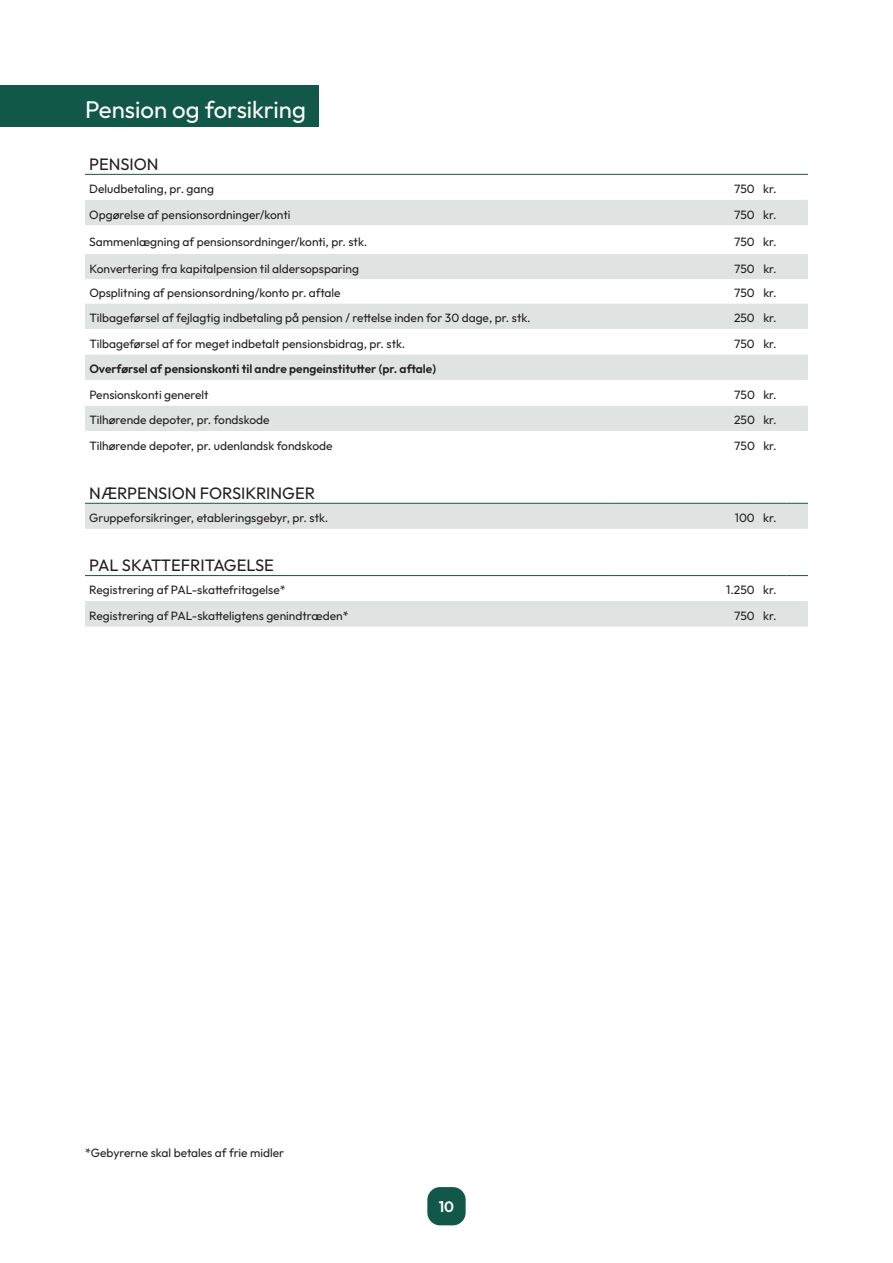
<style>
.page{position:relative;width:893px;height:1263px;background:#fff}
.page>*{position:absolute;margin:0;border:0;box-sizing:border-box;transform-origin:0 0}
.t1{font:24px "Outfit";color:#fff}
.t2{font:16.5px "Outfit";color:#231f20}
.t3{font:600 15px "Outfit";color:#fff}
.t4{font:12px "Outfit";color:#231f20}
.t5{font:600 12px "Outfit";color:#231f20}
</style>
<div class="page">
<div style="left:85px;top:503px;width:723px;height:26px;background:#dfe4e2"></div>
<div style="left:85px;top:601px;width:723px;height:26px;background:#dfe4e2"></div>
<hr style="left:85px;top:575px;width:525px;height:1px;background:#115848">
<hr style="left:610px;top:575px;width:149px;height:1px;background:#115848">
<svg style="left:759px;top:575px;width:49px;height:1px"></svg>
<div style="left:85px;top:200px;width:723px;height:25px;background:#dfe4e2"></div>
<svg style="left:85px;top:254px;width:723px;height:177px;fill:#dfe4e2"></svg>
<hr style="left:85px;top:174px;width:525px;height:1px;background:#115848">
<hr style="left:610px;top:174px;width:149px;height:1px;background:#115848">
<svg style="left:759px;top:174px;width:49px;height:1px"></svg>
<div style="left:427px;top:1187px;width:39px;height:38px;background:#115848;border-radius:13px"></div>
<div style="left:0;top:85px;width:319px;height:41px;background:#115848"></div>
<h1 class="t1" style="left:85px;top:94px;width:222px">Pension og forsikring</h1>
<h2 class="t2" style="left:89px;top:154px;width:71px">PENSION</h2>
<p class="t4" style="left:89px;top:181px;width:126px">Deludbetaling, pr. gang</p>
<p class="t4" style="left:734px;top:181px;width:44px">750 kr.</p>
<p class="t4" style="left:89px;top:207px;width:203px">Opgørelse af pensionsordninger/konti</p>
<p class="t4" style="left:734px;top:207px;width:44px">750 kr.</p>
<p class="t4" style="left:89px;top:234px;width:279px">Sammenlægning af pensionsordninger/konti, pr. stk.</p>
<p class="t4" style="left:734px;top:234px;width:44px">750 kr.</p>
<p class="t4" style="left:89px;top:261px;width:271px">Konvertering fra kapitalpension til aldersopsparing</p>
<p class="t4" style="left:734px;top:261px;width:44px">750 kr.</p>
<p class="t4" style="left:89px;top:285px;width:253px">Opsplitning af pensionsordning/konto pr. aftale</p>
<p class="t4" style="left:734px;top:285px;width:44px">750 kr.</p>
<p class="t4" style="left:89px;top:310px;width:443px">Tilbageførsel af fejlagtig indbetaling på pension / rettelse inden for 30 dage, pr. stk.</p>
<p class="t4" style="left:734px;top:310px;width:44px">250 kr.</p>
<p class="t4" style="left:89px;top:336px;width:318px">Tilbageførsel af for meget indbetalt pensionsbidrag, pr. stk.</p>
<p class="t4" style="left:734px;top:336px;width:44px">750 kr.</p>
<p class="t5" style="left:89px;top:361px;width:348px">Overførsel af pensionskonti til andre pengeinstitutter (pr. aftale)</p>
<p class="t4" style="left:89px;top:387px;width:121px">Pensionskonti generelt</p>
<p class="t4" style="left:734px;top:387px;width:44px">750 kr.</p>
<p class="t4" style="left:89px;top:412px;width:182px">Tilhørende depoter, pr. fondskode</p>
<p class="t4" style="left:734px;top:412px;width:44px">250 kr.</p>
<p class="t4" style="left:89px;top:438px;width:245px">Tilhørende depoter, pr. udenlandsk fondskode</p>
<p class="t4" style="left:734px;top:438px;width:44px">750 kr.</p>
<h2 class="t2" style="left:89px;top:482px;width:227px">NÆRPENSION FORSIKRINGER</h2>
<p class="t4" style="left:89px;top:510px;width:241px">Gruppeforsikringer, etableringsgebyr, pr. stk.</p>
<p class="t4" style="left:735px;top:510px;width:43px">100 kr.</p>
<h2 class="t2" style="left:89px;top:555px;width:186px">PAL SKATTEFRITAGELSE</h2>
<p class="t4" style="left:89px;top:582px;width:198px">Registrering af PAL-skattefritagelse*</p>
<p class="t4" style="left:726px;top:582px;width:52px">1.250 kr.</p>
<p class="t4" style="left:89px;top:608px;width:261px">Registrering af PAL-skatteligtens genindtræden*</p>
<p class="t4" style="left:734px;top:608px;width:44px">750 kr.</p>
<p class="t4" style="left:85px;top:1145px;width:201px">*Gebyrerne skal betales af frie midler</p>
<p class="t3" style="left:439px;top:1197px;width:17px">10</p>
</div>
